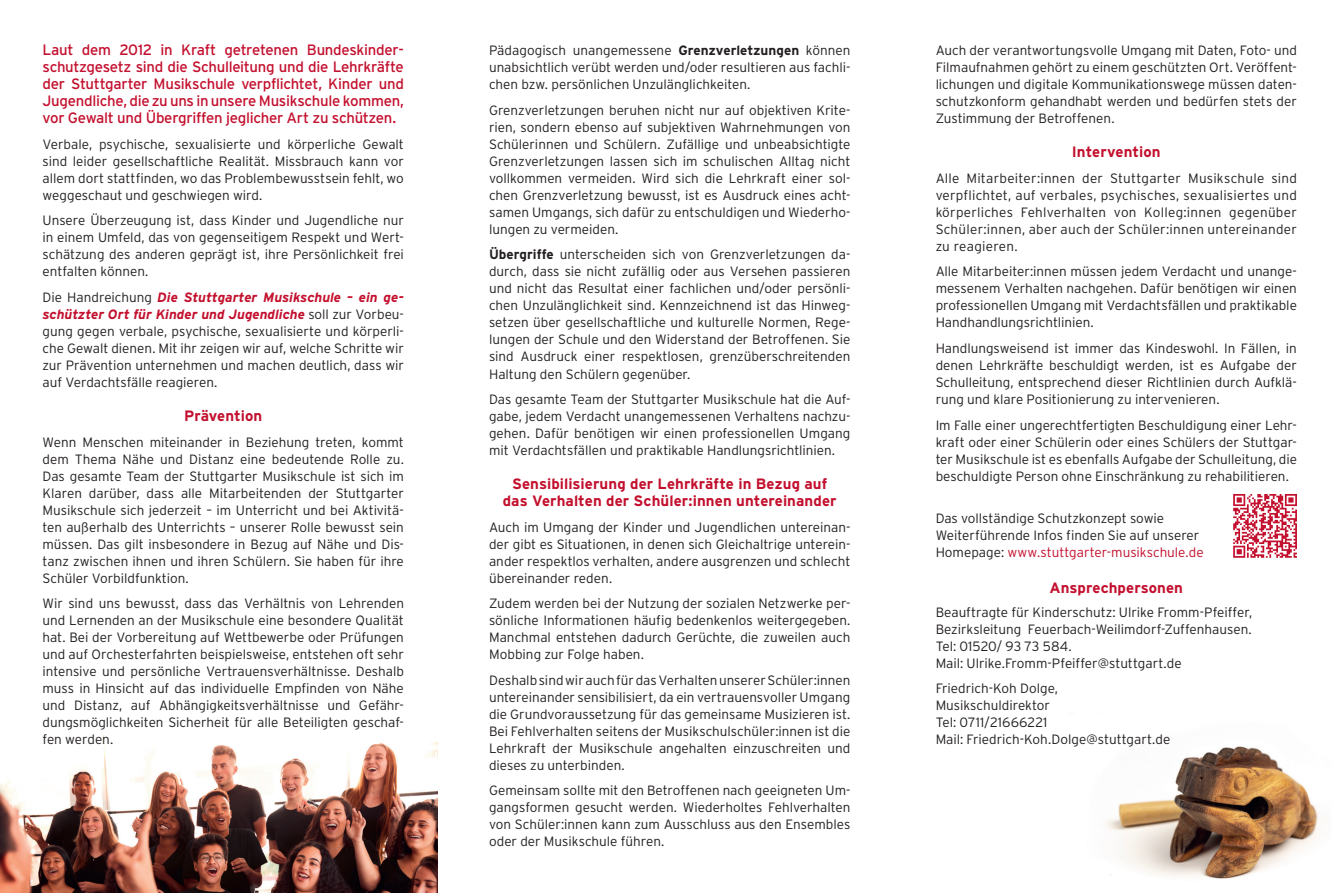
<style>
.page{position:relative;width:1331px;height:893px;background:#fff}
.page>*{position:absolute;margin:0;border:0;box-sizing:border-box;transform-origin:0 0}
.t1{font:15px/17px "Interstate";letter-spacing:-.02em;color:#c3102e;text-align:justify}
.t2{font:700 15px/17px "Interstate";letter-spacing:.005em;color:#c3102e;text-align:center}
.t3{font:300 13.5px/17px "Interstate";color:#231f20;text-align:justify}
.s1{font-weight:700;font-style:italic;color:#c3102e}
.s2{font-weight:700}
.s3{color:#c3102e}
</style>
<div class="page">
<img style="left:0;top:736px;width:438px;height:157px">
<img style="left:1106px;top:746px;width:212px;height:133px">
<svg style="left:1233px;top:494px;width:64px;height:64px"></svg>
<p class="t1" style="left:43px;top:41px;width:363px">Laut dem 2012 in Kraft getretenen Bundeskinder&shy;schutzgesetz sind die Schulleitung und die Lehrkräfte der Stuttgarter Musikschule verpflichtet, Kinder und Jugendliche, die zu uns in unsere Musikschule kommen, vor Gewalt und Übergriffen jeglicher Art zu schützen.</p>
<p class="t3" style="left:43px;top:135px;width:363px">Verbale, psychische, sexualisierte und körperliche Gewalt sind leider gesellschaftliche Realität. Missbrauch kann vor allem dort stattfinden, wo das Problembewusstsein fehlt, wo weggeschaut und geschwiegen wird.</p>
<p class="t3" style="left:43px;top:212px;width:363px">Unsere Überzeugung ist, dass Kinder und Jugendliche nur in einem Umfeld, das von gegenseitigem Respekt und Wert&shy;schätzung des anderen geprägt ist, ihre Persönlichkeit frei entfalten können.</p>
<p class="t3" style="left:43px;top:289px;width:363px">Die Handreichung <span class="s1">Die Stuttgarter Musikschule – ein ge&shy;schützter Ort für Kinder und Jugendliche</span> soll zur Vorbeu&shy;gung gegen verbale, psychische, sexualisierte und körperli&shy;che Gewalt dienen. Mit ihr zeigen wir auf, welche Schritte wir zur Prävention unternehmen und machen deutlich, dass wir auf Verdachtsfälle reagieren.</p>
<p class="t2" style="left:184px;top:407px;width:80px">Prävention</p>
<p class="t3" style="left:43px;top:433px;width:363px">Wenn Menschen miteinander in Beziehung treten, kommt dem Thema Nähe und Distanz eine bedeutende Rolle zu.<br>Das gesamte Team der Stuttgarter Musikschule ist sich im Klaren darüber, dass alle Mitarbeitenden der Stuttgarter Musikschule sich jederzeit – im Unterricht und bei Aktivitä&shy;ten außerhalb des Unterrichts – unserer Rolle bewusst sein müssen. Das gilt insbesondere in Bezug auf Nähe und Dis&shy;tanz zwischen ihnen und ihren Schülern. Sie haben für ihre Schüler Vorbildfunktion.</p>
<p class="t3" style="left:43px;top:595px;width:363px">Wir sind uns bewusst, dass das Verhältnis von Lehrenden und Lernenden an der Musikschule eine besondere Qualität hat. Bei der Vorbereitung auf Wettbewerbe oder Prüfungen und auf Orchesterfahrten beispielsweise, entstehen oft sehr intensive und persönliche Vertrauensverhältnisse. Deshalb muss in Hinsicht auf das individuelle Empfinden von Nähe und Distanz, auf Abhängigkeitsverhältnisse und Gefähr&shy;dungsmöglichkeiten Sicherheit für alle Beteiligten geschaf&shy;fen werden.</p>
<p class="t3" style="left:489px;top:42px;width:363px">Pädagogisch unangemessene <span class="s2">Grenzverletzungen</span> können unabsichtlich verübt werden und/oder resultieren aus fachli&shy;chen bzw. persönlichen Unzulänglichkeiten.</p>
<p class="t3" style="left:489px;top:101px;width:363px">Grenzverletzungen beruhen nicht nur auf objektiven Krite&shy;rien, sondern ebenso auf subjektiven Wahrnehmungen von Schülerinnen und Schülern. Zufällige und unbeabsichtigte Grenzverletzungen lassen sich im schulischen Alltag nicht vollkommen vermeiden. Wird sich die Lehrkraft einer sol&shy;chen Grenzverletzung bewusst, ist es Ausdruck eines acht&shy;samen Umgangs, sich dafür zu entschuldigen und Wiederho&shy;lungen zu vermeiden.</p>
<p class="t3" style="left:489px;top:246px;width:363px"><span class="s2">Übergriffe</span> unterscheiden sich von Grenzverletzungen da&shy;durch, dass sie nicht zufällig oder aus Versehen passieren und nicht das Resultat einer fachlichen und/oder persönli&shy;chen Unzulänglichkeit sind. Kennzeichnend ist das Hinweg&shy;setzen über gesellschaftliche und kulturelle Normen, Rege&shy;lungen der Schule und den Widerstand der Betroffenen. Sie sind Ausdruck einer respektlosen, grenzüberschreitenden Haltung den Schülern gegenüber.</p>
<p class="t3" style="left:489px;top:391px;width:363px">Das gesamte Team der Stuttgarter Musikschule hat die Auf&shy;gabe, jedem Verdacht unangemessenen Verhaltens nachzu&shy;gehen. Dafür benötigen wir einen professionellen Umgang mit Verdachtsfällen und praktikable Handlungsrichtlinien.</p>
<p class="t2" style="left:503px;top:475px;width:335px">Sensibilisierung der Lehrkräfte in Bezug auf das Verhalten der Schüler:innen untereinander</p>
<p class="t3" style="left:489px;top:518px;width:363px">Auch im Umgang der Kinder und Jugendlichen untereinan&shy;der gibt es Situationen, in denen sich Gleichaltrige unterein&shy;ander respektlos verhalten, andere ausgrenzen und schlecht übereinander reden.</p>
<p class="t3" style="left:489px;top:595px;width:363px">Zudem werden bei der Nutzung der sozialen Netzwerke per&shy;sönliche Informationen häufig bedenkenlos weitergegeben.<br>Manchmal entstehen dadurch Gerüchte, die zuweilen auch Mobbing zur Folge haben.</p>
<p class="t3" style="left:489px;top:671px;width:363px">Deshalb sind wir auch für das Verhalten unserer Schüler:innen untereinander sensibilisiert, da ein vertrauensvoller Umgang die Grundvoraussetzung für das gemeinsame Musizieren ist.<br>Bei Fehlverhalten seitens der Musikschulschüler:innen ist die Lehrkraft der Musikschule angehalten einzuschreiten und dieses zu unterbinden.</p>
<p class="t3" style="left:489px;top:782px;width:363px">Gemeinsam sollte mit den Betroffenen nach geeigneten Um&shy;gangsformen gesucht werden. Wiederholtes Fehlverhalten von Schüler:innen kann zum Ausschluss aus den Ensembles oder der Musikschule führen.</p>
<p class="t3" style="left:935px;top:42px;width:363px">Auch der verantwortungsvolle Umgang mit Daten, Foto- und Filmaufnahmen gehört zu einem geschützten Ort. Veröffent&shy;lichungen und digitale Kommunikationswege müssen daten&shy;schutzkonform gehandhabt werden und bedürfen stets der Zustimmung der Betroffenen.</p>
<p class="t2" style="left:1072px;top:143px;width:90px">Intervention</p>
<p class="t3" style="left:935px;top:169px;width:363px">Alle Mitarbeiter:innen der Stuttgarter Musikschule sind verpflichtet, auf verbales, psychisches, sexualisiertes und körperliches Fehlverhalten von Kolleg:innen gegenüber Schüler:innen, aber auch der Schüler:innen untereinander zu reagieren.</p>
<p class="t3" style="left:935px;top:263px;width:363px">Alle Mitarbeiter:innen müssen jedem Verdacht und unange&shy;messenem Verhalten nachgehen. Dafür benötigen wir einen professionellen Umgang mit Verdachtsfällen und praktikable Handhandlungsrichtlinien.</p>
<p class="t3" style="left:935px;top:340px;width:363px">Handlungsweisend ist immer das Kindeswohl. In Fällen, in denen Lehrkräfte beschuldigt werden, ist es Aufgabe der Schulleitung, entsprechend dieser Richtlinien durch Aufklä&shy;rung und klare Positionierung zu intervenieren.</p>
<p class="t3" style="left:935px;top:416px;width:363px">Im Falle einer ungerechtfertigten Beschuldigung einer Lehr&shy;kraft oder einer Schülerin oder eines Schülers der Stuttgar&shy;ter Musikschule ist es ebenfalls Aufgabe der Schulleitung, die beschuldigte Person ohne Einschränkung zu rehabilitieren.</p>
<p class="t3" style="left:935px;top:510px;width:270px;text-align:left">Das vollständige Schutzkonzept sowie<br>Weiterführende Infos finden Sie auf unserer<br>Homepage: <span class="s3">www.stuttgarter-musikschule.de</span></p>
<p class="t2" style="left:1049px;top:579px;width:135px">Ansprechpersonen</p>
<p class="t3" style="left:935px;top:603px;width:318px;text-align:left">Beauftragte für Kinderschutz: Ulrike Fromm-Pfeiffer, Bezirksleitung Feuerbach-Weilimdorf-Zuffenhausen.<br>Tel: 01520/ 93 73 584.<br>Mail: Ulrike.Fromm-Pfeiffer@stuttgart.de</p>
<p class="t3" style="left:935px;top:680px;width:236px;text-align:left">Friedrich-Koh Dolge,<br>Musikschuldirektor<br>Tel: 0711/21666221<br>Mail: Friedrich-Koh.Dolge@stuttgart.de</p>
</div>
